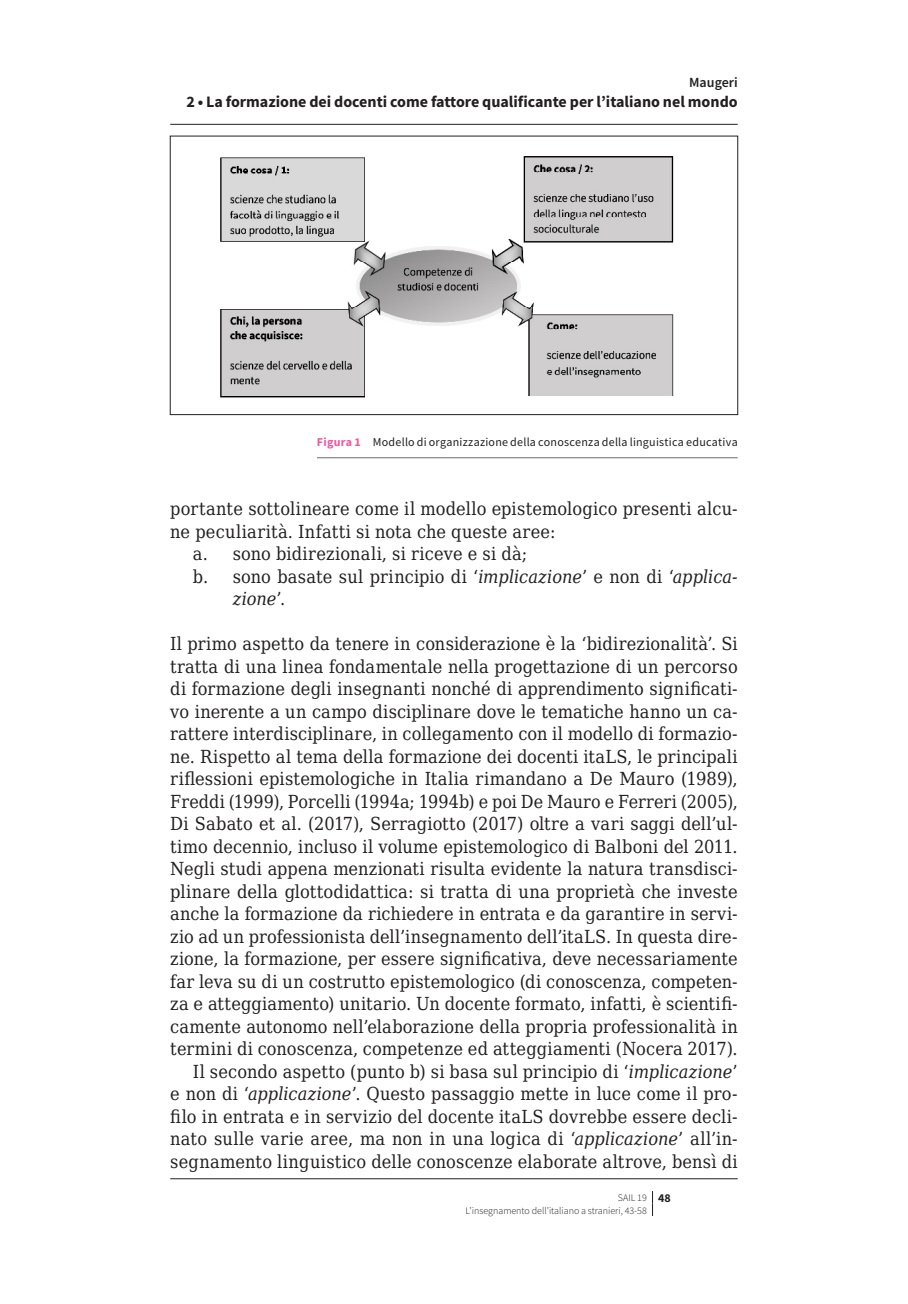
<style>
.page{position:relative;width:908px;height:1304px;background:#fff}
.page>*{position:absolute;margin:0;border:0;box-sizing:border-box;transform-origin:0 0}
.t1{font:18px/22.6px "DejaVu Serif Condensed";letter-spacing:.01em;color:#231f20;text-align:right}
.t2{font:italic 18px "DejaVu Serif Condensed";letter-spacing:-.005em;color:#231f20}
.t3{font:700 16px "Source Sans Pro";color:#231f20}
.t4{font:600 14px "Source Sans Pro";color:#231f20}
.t5{font:12px "Source Sans Pro";letter-spacing:.02em;color:#231f20}
.t6{font:300 10px/12.4px "Source Sans Pro";color:#231f20}
.s1{font-weight:700;color:#ef59a1}
.s2{font-style:italic}
.s3{font-style:normal}
.s4{font-weight:700;font-size:12px}
</style>
<div class="page">
<svg style="left:652px;top:1191px;width:1px;height:25px"></svg>
<img style="left:220px;top:156px;width:454px;height:242px">
<div style="left:170px;top:136px;width:567px;height:279px;border:1px solid #231f20"></div>
<hr style="left:317px;top:457px;width:420px;height:1px;background:#6c6d70">
<hr style="left:170px;top:124px;width:567px;height:1px;background:#231f20">
<hr style="left:170px;top:1178px;width:567px;height:1px;background:#231f20">
<p class="t4" style="left:689px;top:74px;width:50px">Maugeri</p>
<p class="t3" style="left:186px;top:91px;width:552px">2 • La formazione dei docenti come fattore qualificante per l’italiano nel mondo</p>
<p class="t5" style="left:317px;top:435px;width:422px"><span class="s1">Figura 1</span> Modello di organizzazione della conoscenza della linguistica educativa</p>
<p class="t1" style="left:170px;top:497px;width:568px">portante sottolineare come il modello epistemologico presenti alcu-</p>
<p class="t1" style="left:170px;top:520px;width:386px">ne peculiarità. Infatti si nota che queste aree:</p>
<p class="t1" style="left:193px;top:542px;width:335px">a. sono bidirezionali, si riceve e si dà;</p>
<p class="t1" style="left:193px;top:565px;width:546px">b. sono basate sul principio di ‘<span class="s2">implicazione</span>’ e non di ‘<span class="s2">applica-</span></p>
<p class="t2" style="left:232px;top:585px;width:54px">zione<span class="s3">’.</span></p>
<p class="t1" style="left:170px;top:632px;width:569px">Il primo aspetto da tenere in considerazione è la ‘bidirezionalità’. Si tratta di una linea fondamentale nella progettazione di un percorso di formazione degli insegnanti nonché di apprendimento significati&shy;vo inerente a un campo disciplinare dove le tematiche hanno un ca&shy;rattere interdisciplinare, in collegamento con il modello di formazio&shy;ne. Rispetto al tema della formazione dei docenti itaLS, le principali riflessioni epistemologiche in Italia rimandano a De Mauro (1989), Freddi (1999), Porcelli (1994a; 1994b) e poi De Mauro e Ferreri (2005), Di Sabato et al. (2017), Serragiotto (2017) oltre a vari saggi dell’ul&shy;timo decennio, incluso il volume epistemologico di Balboni del 2011.<br>Negli studi appena menzionati risulta evidente la natura transdisci&shy;plinare della glottodidattica: si tratta di una proprietà che investe anche la formazione da richiedere in entrata e da garantire in servi&shy;zio ad un professionista dell’insegnamento dell’itaLS. In questa dire&shy;zione, la formazione, per essere significativa, deve necessariamente far leva su di un costrutto epistemologico (di conoscenza, competen&shy;za e atteggiamento) unitario. Un docente formato, infatti, è scientifi&shy;camente autonomo nell’elaborazione della propria professionalità in termini di conoscenza, competenze ed atteggiamenti (Nocera 2017).<br>Il secondo aspetto (punto b) si basa sul principio di ‘<span class="s2">implicazione</span>’<br>e non di ‘<span class="s2">applicazione</span>’. Questo passaggio mette in luce come il pro&shy;filo in entrata e in servizio del docente itaLS dovrebbe essere decli&shy;nato sulle varie aree, ma non in una logica di ‘<span class="s2">applicazione</span>’ all’in&shy;segnamento linguistico delle conoscenze elaborate altrove, bensì di</p>
<p class="t6" style="left:465px;top:1191px;width:207px;text-indent:152px">SAIL 19 <span class="s4">48<br></span>L’insegnamento dell’italiano a stranieri, 43-58</p>
</div>
